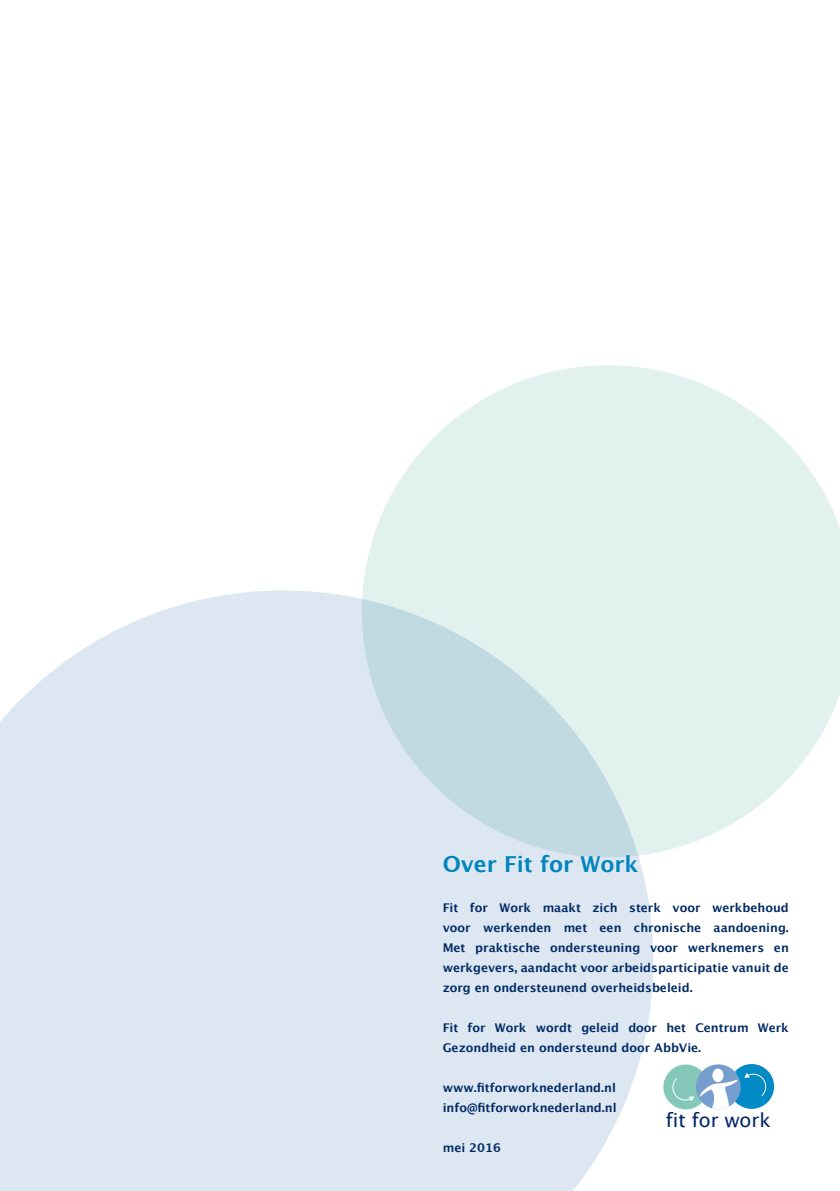
<style>
.page{position:relative;width:840px;height:1191px;background:#fff}
.page>*{position:absolute;margin:0;border:0;box-sizing:border-box;transform-origin:0 0}
.t1{font:700 22px "Lucida Grande";color:#0085bd}
.t2{font:19.2px "Lucida Grande";color:#002566}
.t3{font:700 12px/20px "Lucida Grande";color:#002a64}
</style>
<div class="page">
<div style="left:0;top:590px;width:653px;height:601px;background:#dce7f2"></div>
<svg style="left:361px;top:365px;width:478px;height:492px;background:#dfeeee"></svg>
<div style="left:663px;top:1064px;width:44px;height:45px;background:#84c8b9;border-radius:50%"></div>
<div style="left:728px;top:1064px;width:45px;height:44px;background:#008bc6;border-radius:50%"></div>
<div style="left:695px;top:1064px;width:45px;height:45px;background:#759ecd;border-radius:50%"></div>
<svg style="left:672px;top:1078px;width:21px;height:23px"></svg>
<svg style="left:744px;top:1073px;width:23px;height:23px"></svg>
<div style="left:712px;top:1068px;width:11px;height:14px;background:#fff;border-radius:50%"></div>
<svg style="left:699px;top:1079px;width:38px;height:30px"></svg>
<h1 class="t1" style="left:442px;top:846px;width:197px">Over Fit for Work</h1>
<p class="t3" style="left:442px;top:898px;width:347px;text-align:justify">Fit for Work maakt zich sterk voor werkbehoud voor werkenden met een chronische aandoening.<br>Met praktische ondersteuning voor werknemers en werkgevers, aandacht voor arbeidsparticipatie vanuit de zorg en ondersteunend overheidsbeleid.</p>
<p class="t3" style="left:442px;top:1018px;width:347px">Fit for Work wordt geleid door het Centrum Werk<br>Gezondheid en ondersteund door AbbVie.</p>
<p class="t3" style="left:442px;top:1078px;width:175px">www.fitforworknederland.nl info@fitforworknederland.nl</p>
<p class="t3" style="left:442px;top:1138px;width:60px">mei 2016</p>
<h2 class="t2" style="left:665px;top:1109px;width:106px">fit for work</h2>
</div>
